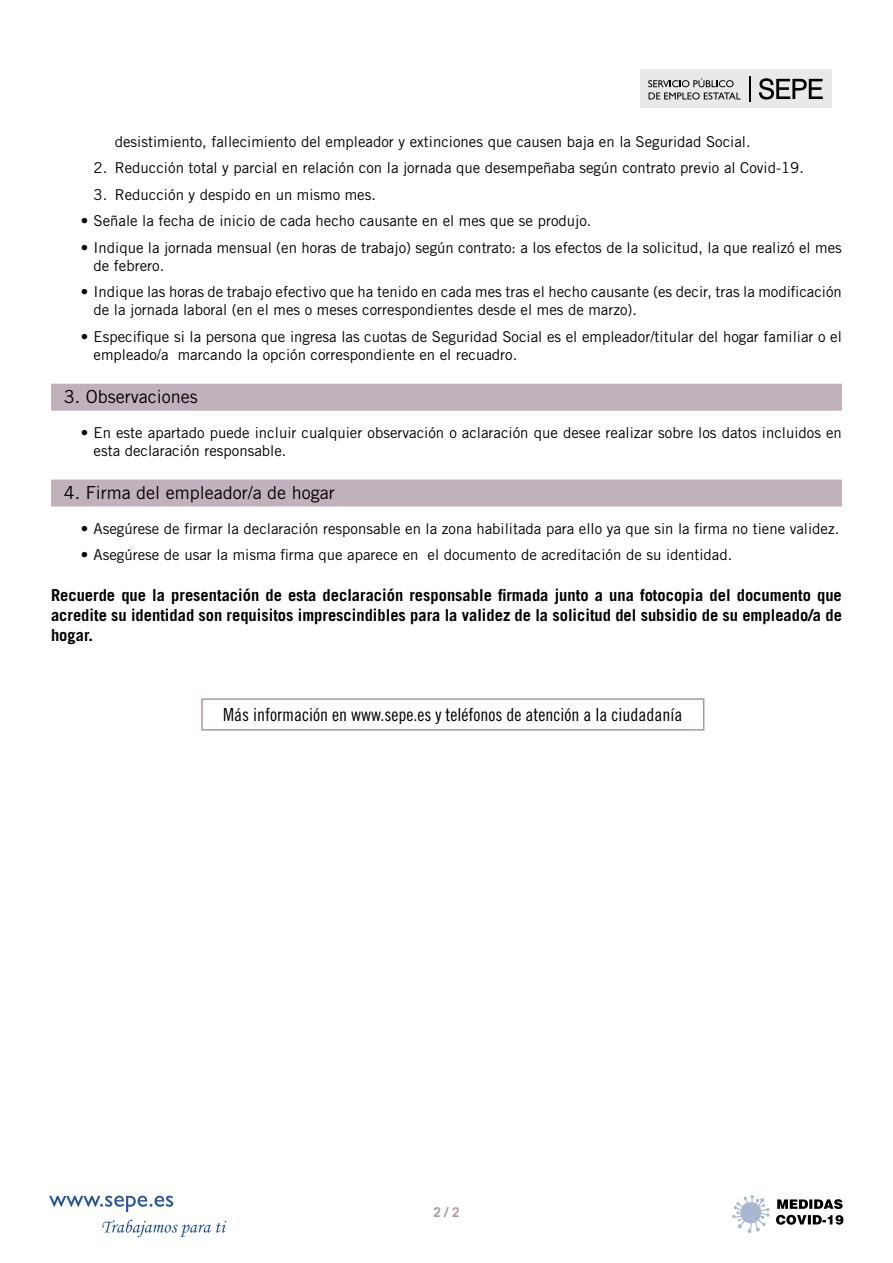
<style>
.page{position:relative;width:893px;height:1263px;background:#fff}
.page>*{position:absolute;margin:0;border:0;box-sizing:border-box;transform-origin:0 0}
.NOTA_FINAL{font:18px "Trade Gothic LT Std Cn 18";color:#000}
.titu_1{font:18px "Trade Gothic LT Std";color:#000}
.texto_resaltado{font:700 16.5px/19.8px "Trade Gothic LT Std";color:#000;text-align:justify}
.nivel_2{font:15px/18px "Trade Gothic LT Std";color:#000}
.t1{font:700 13.5px "Trade Gothic LT Std";color:#ad95a6}
</style>
<div class="page">
<svg style="left:732px;top:1195px;width:37px;height:38px"></svg>
<svg style="left:776px;top:1215px;width:67px;height:10px"></svg>
<svg style="left:777px;top:1199px;width:66px;height:10px"></svg>
<svg style="left:102px;top:1220px;width:124px;height:17px"></svg>
<svg style="left:49px;top:1196px;width:124px;height:16px"></svg>
<div style="left:51px;top:384px;width:791px;height:27px;background:#c1b1bc"></div>
<div style="left:51px;top:480px;width:791px;height:27px;background:#c1b1bc"></div>
<div style="left:201px;top:698px;width:503px;height:32px;border:2px solid #ad95a6"></div>
<div style="left:640px;top:70px;width:191px;height:38px;background:#e9e9e9"></div>
<svg style="left:749px;top:76px;width:1px;height:26px"></svg>
<svg style="left:648px;top:78px;width:93px;height:22px"></svg>
<svg style="left:759px;top:78px;width:64px;height:22px"></svg>
<p class="nivel_2" style="left:115px;top:132px;width:637px">desistimiento, fallecimiento del empleador y extinciones que causen baja en la Seguridad Social.</p>
<p class="nivel_2" style="left:94px;top:159px;width:712px">2. Reducción total y parcial en relación con la jornada que desempeñaba según contrato previo al Covid-19.</p>
<p class="nivel_2" style="left:94px;top:185px;width:284px">3. Reducción y despido en un mismo mes.</p>
<p class="nivel_2" style="left:81px;top:212px;width:512px">• Señale la fecha de inicio de cada hecho causante en el mes que se produjo.</p>
<p class="nivel_2" style="left:94px;top:238px;width:750px;text-indent:-13px">• Indique la jornada mensual (en horas de trabajo) según contrato: a los efectos de la solicitud, la que realizó el mes de febrero.</p>
<p class="nivel_2" style="left:94px;top:283px;width:750px;text-indent:-13px">• Indique las horas de trabajo efectivo que ha tenido en cada mes tras el hecho causante (es decir, tras la modificación de la jornada laboral (en el mes o meses correspondientes desde el mes de marzo).</p>
<p class="nivel_2" style="left:94px;top:327px;width:750px;text-indent:-13px">• Especifique si la persona que ingresa las cuotas de Seguridad Social es el empleador/titular del hogar familiar o el empleado/a marcando la opción correspondiente en el recuadro.</p>
<p class="titu_1" style="left:64px;top:385px;width:135px">3. Observaciones</p>
<p class="nivel_2" style="left:94px;top:423px;width:750px;text-indent:-13px">• En este apartado puede incluir cualquier observación o aclaración que desee realizar sobre los datos incluidos en esta declaración responsable.</p>
<p class="titu_1" style="left:64px;top:481px;width:272px">4. Firma del empleador/a de hogar</p>
<p class="nivel_2" style="left:81px;top:519px;width:760px">• Asegúrese de firmar la declaración responsable en la zona habilitada para ello ya que sin la firma no tiene validez.</p>
<p class="nivel_2" style="left:81px;top:546px;width:653px">• Asegúrese de usar la misma firma que aparece en el documento de acreditación de su identidad.</p>
<p class="texto_resaltado" style="left:51px;top:585px;width:792px">Recuerde que la presentación de esta declaración responsable firmada junto a una fotocopia del documento que acredite su identidad son requisitos imprescindibles para la validez de la solicitud del subsidio de su empleado/a de hogar.</p>
<p class="NOTA_FINAL" style="left:223px;top:703px;width:461px">Más información en www.sepe.es y teléfonos de atención a la ciudadanía</p>
<p class="t1" style="left:433px;top:1204px;width:28px">2 / 2</p>
</div>
